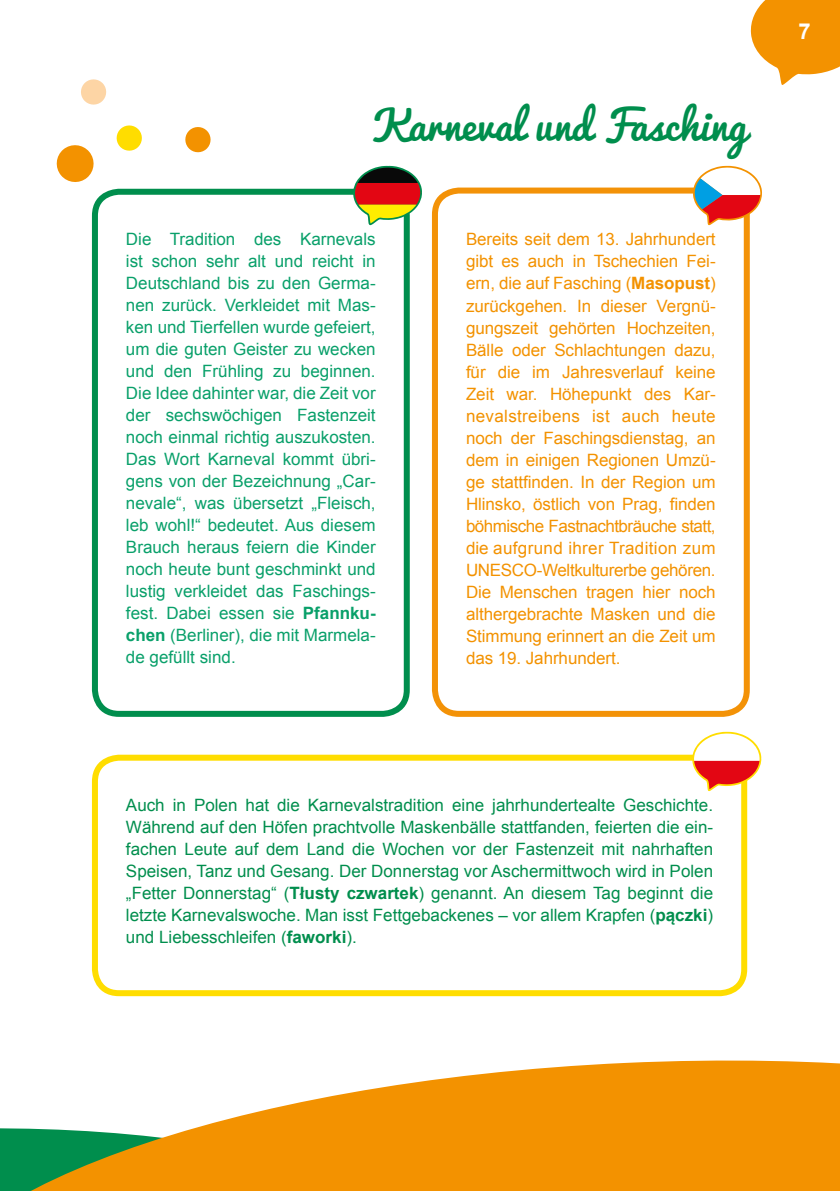
<style>
.page{position:relative;width:840px;height:1191px;background:#fff}
.page>*{position:absolute;margin:0;border:0;box-sizing:border-box;transform-origin:0 0}
.t1{font:40px "Pacifico";color:#008e4d}
.t2{font:700 22px "Arial";color:#fff}
.t3{font:17px/22px "Arial";letter-spacing:-.005em;color:#f39200;text-align:justify}
.t4{font:17px/22px "Arial";color:#09a06a;text-align:justify}
.t5{font:17px/22px "Arial";color:#008e4d;text-align:justify}
.s1{font-weight:700}
</style>
<div class="page">
<svg style="left:750px;top:0;width:89px;height:85px"></svg>
<svg style="left:271px;top:1060px;width:568px;height:131px;background:#f49d1a"></svg>
<svg style="left:0;top:1108px;width:271px;height:83px"></svg>
<div style="left:92px;top:189px;width:317px;height:528px;border:6px solid #008e4d;border-radius:24px"></div>
<svg style="left:353px;top:166px;width:69px;height:59px"></svg>
<div style="left:431px;top:187px;width:318px;height:530px;border:6px solid #f39207;border-radius:24px"></div>
<svg style="left:692px;top:166px;width:69px;height:59px"></svg>
<div style="left:92px;top:754px;width:654px;height:242px;border:6px solid #fd0;border-radius:24px"></div>
<svg style="left:692px;top:732px;width:68px;height:59px"></svg>
<svg style="left:116px;top:125px;width:26px;height:26px"></svg>
<svg style="left:56px;top:145px;width:38px;height:37px"></svg>
<svg style="left:81px;top:79px;width:26px;height:26px"></svg>
<svg style="left:185px;top:127px;width:26px;height:26px"></svg>
<h1 class="t1" style="left:370px;top:103px;width:377px">Karneval und Fasching</h1>
<p class="t4" style="left:126px;top:228px;width:251px">Die Tradition des Karnevals ist schon sehr alt und reicht in Deutschland bis zu den Germa&shy;nen zurück. Verkleidet mit Mas&shy;ken und Tierfellen wurde gefeiert, um die guten Geister zu wecken und den Frühling zu beginnen.<br>Die Idee dahinter war, die Zeit vor der sechswöchigen Fastenzeit noch einmal richtig auszukosten.<br>Das Wort Karneval kommt übri&shy;gens von der Bezeichnung „Car&shy;nevale“, was übersetzt „Fleisch, leb wohl!“ bedeutet. Aus diesem Brauch heraus feiern die Kinder noch heute bunt geschminkt und lustig verkleidet das Faschings&shy;fest. Dabei essen sie <span class="s1">Pfannku&shy;chen</span> (Berliner), die mit Marmela&shy;de gefüllt sind.</p>
<p class="t3" style="left:465px;top:229px;width:251px">Bereits seit dem 13. Jahrhundert gibt es auch in Tschechien Fei&shy;ern, die auf Fasching (<span class="s1">Masopust</span>) zurückgehen. In dieser Vergnü&shy;gungszeit gehörten Hochzeiten, Bälle oder Schlachtungen dazu, für die im Jahresverlauf keine Zeit war. Höhepunkt des Kar&shy;nevalstreibens ist auch heute noch der Faschingsdienstag, an dem in einigen Regionen Umzü&shy;ge stattfinden. In der Region um Hlinsko, östlich von Prag, finden böhmische Fastnachtbräuche statt, die aufgrund ihrer Tradition zum UNESCO-Weltkulturerbe gehören.<br>Die Menschen tragen hier noch althergebrachte Masken und die Stimmung erinnert an die Zeit um das 19. Jahrhundert.</p>
<p class="t2" style="left:797px;top:17px;width:14px">7</p>
<p class="t5" style="left:126px;top:794px;width:588px">Auch in Polen hat die Karnevalstradition eine jahrhundertealte Geschichte.<br>Während auf den Höfen prachtvolle Maskenbälle stattfanden, feierten die ein&shy;fachen Leute auf dem Land die Wochen vor der Fastenzeit mit nahrhaften Speisen, Tanz und Gesang. Der Donnerstag vor Aschermittwoch wird in Polen „Fetter Donnerstag“ (<span class="s1">Tłusty czwartek</span>) genannt. An diesem Tag beginnt die letzte Karnevalswoche. Man isst Fettgebackenes – vor allem Krapfen (<span class="s1">pączki</span>) und Liebesschleifen (<span class="s1">faworki</span>).</p>
</div>
